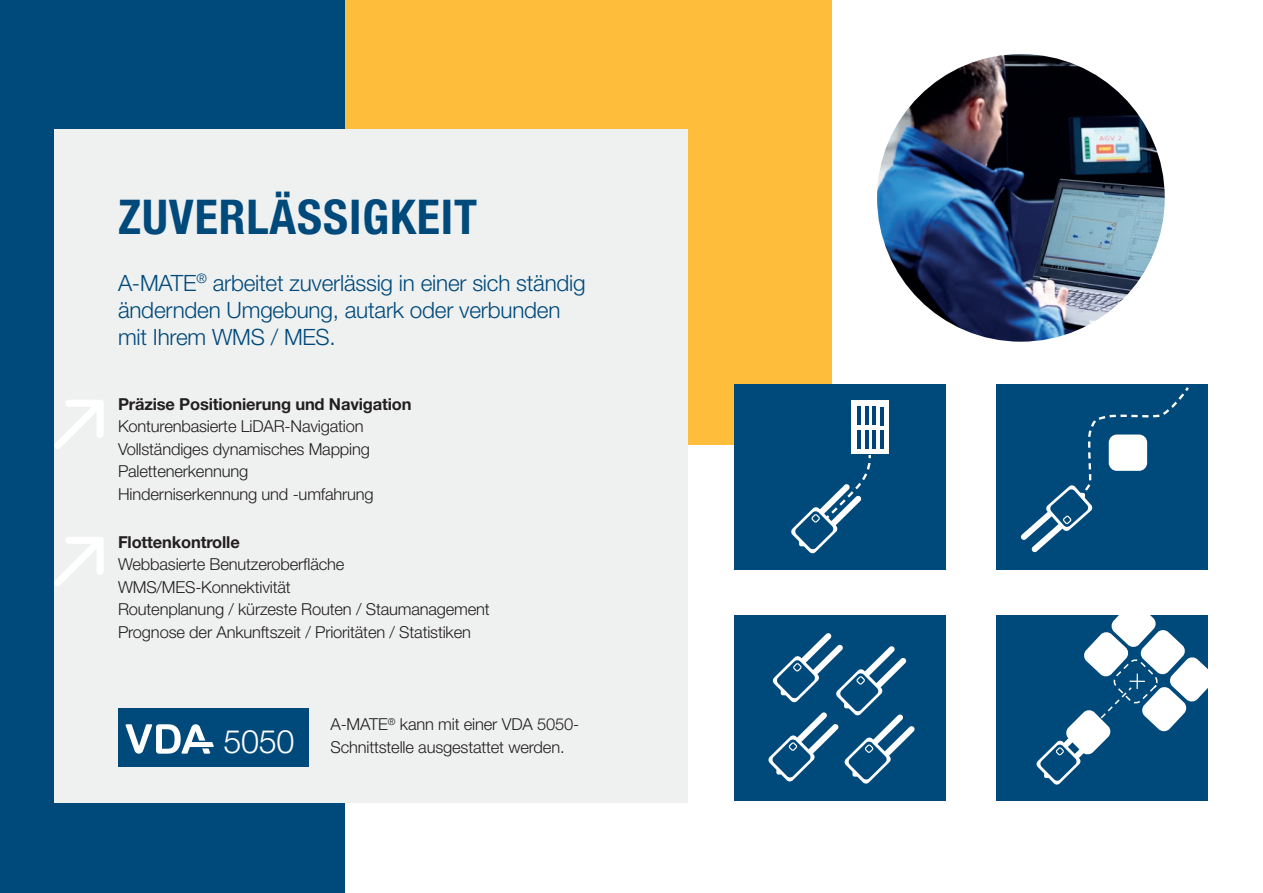
<style>
.page{position:relative;width:1263px;height:893px;background:#fff}
.page>*{position:absolute;margin:0;border:0;box-sizing:border-box;transform-origin:0 0}
.t1{font:700 condensed 48px "Helvetica Neue LT Std";letter-spacing:.02em;color:#00497b}
.t2{font:300 32.4px "Helvetica Neue LT Std";color:#fff}
.t3{font:300 22.5px/27px "Helvetica Neue LT Std";letter-spacing:-.01em;color:#00497b}
.t4{font:300 16.5px "Helvetica Neue LT Std";letter-spacing:-.01em;color:#231f20}
.t5{font:700 16.5px "Helvetica Neue LT Std";letter-spacing:-.01em;color:#231f20}
</style>
<div class="page">
<img style="left:877px;top:54px;width:288px;height:288px;border-radius:144px">
<div style="left:344px;top:0;width:488px;height:445px;background:#febd3b"></div>
<div style="left:0;top:0;width:344px;height:893px;background:#00497b"></div>
<div style="left:54px;top:130px;width:634px;height:673px;background:#eff1f0"></div>
<svg style="left:54px;top:400px;width:49px;height:49px"></svg>
<svg style="left:54px;top:537px;width:49px;height:49px"></svg>
<div style="left:734px;top:384px;width:211px;height:186px;background:#00497b"></div>
<div style="left:851px;top:401px;width:37px;height:53px;background:#fff"></div>
<hr style="left:857px;top:407px;width:4px;height:18px;background:#01437c">
<hr style="left:865px;top:407px;width:3px;height:18px;background:#01437c">
<hr style="left:873px;top:407px;width:3px;height:18px;background:#01437c">
<hr style="left:880px;top:407px;width:3px;height:18px;background:#01437c">
<hr style="left:857px;top:430px;width:4px;height:19px;background:#01437c">
<hr style="left:865px;top:430px;width:3px;height:18px;background:#01437c">
<hr style="left:873px;top:430px;width:3px;height:18px;background:#01437c">
<hr style="left:880px;top:430px;width:3px;height:19px;background:#01437c">
<svg style="left:791px;top:454px;width:80px;height:99px"></svg>
<div style="left:996px;top:384px;width:211px;height:186px;background:#00497b"></div>
<svg style="left:1021px;top:387px;width:168px;height:165px"></svg>
<div style="left:1109px;top:435px;width:38px;height:36px;background:#fff;border-radius:8px"></div>
<div style="left:734px;top:616px;width:211px;height:185px;background:#00497b"></div>
<svg style="left:768px;top:633px;width:146px;height:151px"></svg>
<div style="left:996px;top:616px;width:211px;height:185px;background:#00497b"></div>
<svg style="left:1036px;top:615px;width:172px;height:170px"></svg>
<div style="left:118px;top:708px;width:191px;height:59px;background:#00497b"></div>
<svg style="left:126px;top:724px;width:88px;height:30px"></svg>
<p class="t1" style="left:118px;top:188px;width:361px">ZUVERLÄSSIGKEIT</p>
<p class="t3" style="left:118px;top:269px;width:469px">A-MATE<sup>®</sup> arbeitet zuverlässig in einer sich ständig ändernden Umgebung, autark oder verbunden mit Ihrem WMS / MES.</p>
<p class="t5" style="left:118px;top:394px;width:295px">Präzise Positionierung und Navigation</p>
<p class="t4" style="left:118px;top:416px;width:247px">Konturenbasierte LiDAR-Navigation</p>
<p class="t4" style="left:118px;top:439px;width:254px">Vollständiges dynamisches Mapping</p>
<p class="t4" style="left:118px;top:461px;width:132px">Palettenerkennung</p>
<p class="t4" style="left:118px;top:484px;width:257px">Hinderniserkennung und -umfahrung</p>
<p class="t5" style="left:118px;top:532px;width:123px">Flottenkontrolle</p>
<p class="t4" style="left:118px;top:554px;width:228px">Webbasierte Benutzeroberfläche</p>
<p class="t4" style="left:118px;top:577px;width:174px">WMS/MES-Konnektivität</p>
<p class="t4" style="left:118px;top:599px;width:373px">Routenplanung / kürzeste Routen / Staumanagement</p>
<p class="t4" style="left:118px;top:622px;width:354px">Prognose der Ankunftszeit / Prioritäten / Statistiken</p>
<p class="t4" style="left:330px;top:714px;width:250px">A-MATE<sup>®</sup> kann mit einer VDA 5050-</p>
<p class="t2" style="left:223px;top:722px;width:73px">5050</p>
<p class="t4" style="left:330px;top:737px;width:236px">Schnittstelle ausgestattet werden.</p>
</div>
